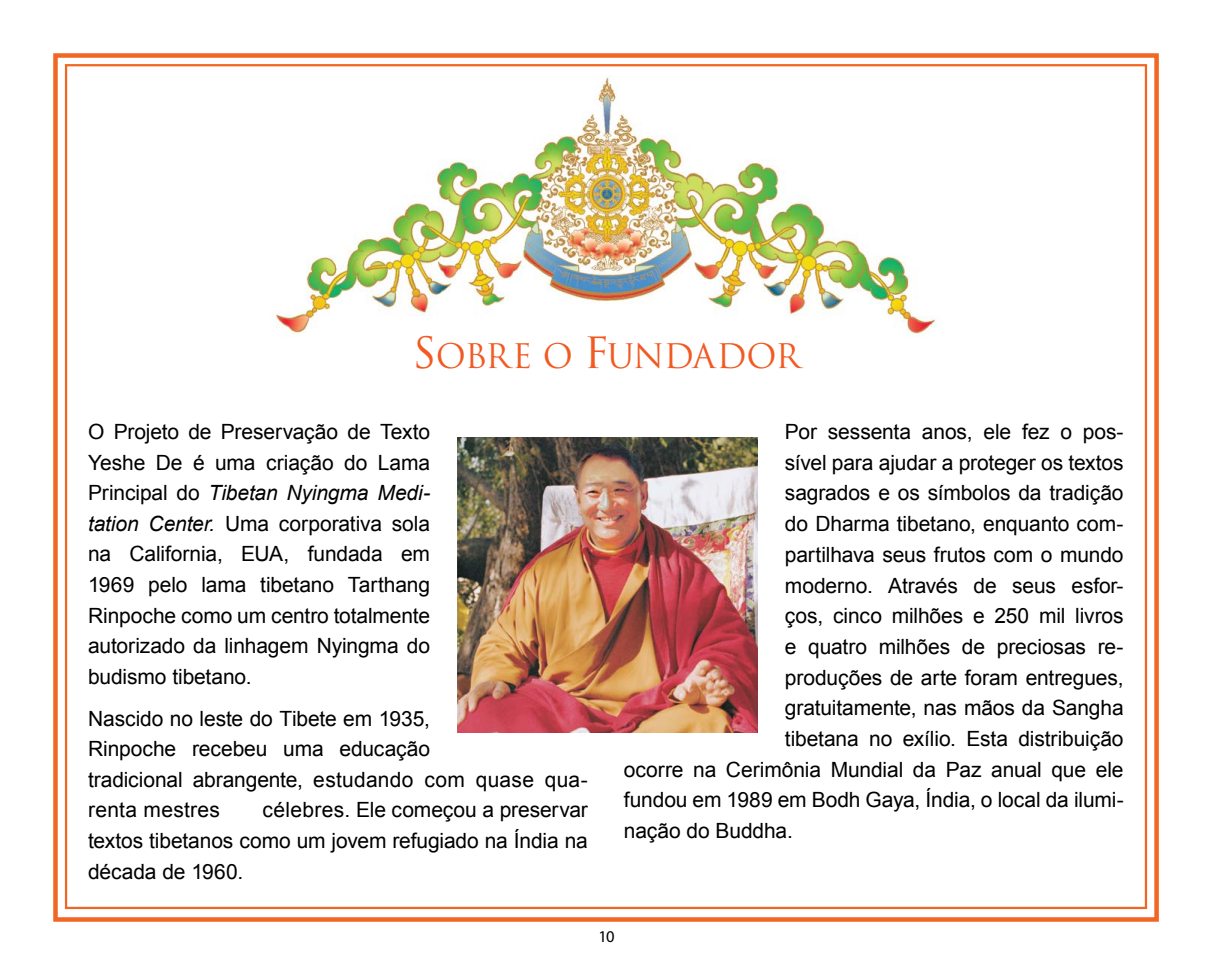
<style>
.page{position:relative;width:1215px;height:972px;background:#fff}
.page>*{position:absolute;margin:0;border:0;box-sizing:border-box;transform-origin:0 0}
.t1{font:33px "Trajan Pro";letter-spacing:-.04em;color:#f15a22}
.t2{font:21px/30.6px "Arial";letter-spacing:-.005em;color:#000;text-align:justify}
.t3{font:16.5px "Myriad Pro";color:#000}
.s1{font-size:42px}
.s2{font-style:italic}
</style>
<div class="page">
<div style="left:53px;top:53px;width:1106px;height:869px;border:4px solid #f26522"></div>
<img style="left:275px;top:75px;width:662px;height:260px">
<img style="left:457px;top:437px;width:301px;height:295px">
<h1 class="t1" style="left:413px;top:336px;width:389px"><span class="s1">S</span>OBRE O <span class="s1">F</span>UNDADOR</h1>
<p class="t2" style="left:88px;top:417px;width:343px">O Projeto de Preservação de Texto Yeshe De é uma criação do Lama Principal do <span class="s2">Tibetan Nyingma Medi&shy;tation Center.</span> Uma corporativa sola na California, EUA, fundada em 1969 pelo lama tibetano Tarthang Rinpoche como um centro totalmente autorizado da linhagem Nyingma do budismo tibetano.</p>
<p class="t2" style="left:88px;top:703px;width:501px;text-align:left">Nascido no leste do Tibete em 1935,<br>Rinpoche recebeu uma educação<br>tradicional abrangente, estudando com quase qua&shy;renta mestres</p>
<p class="t2" style="left:88px;top:795px;width:501px;text-indent:174px">célebres. Ele começou a preservar textos tibetanos como um jovem refugiado na Índia na década de 1960.</p>
<p class="t2" style="left:785px;top:417px;width:340px">Por sessenta anos, ele fez o pos-</p>
<p class="t2" style="left:785px;top:447px;width:340px">sível para ajudar a proteger os textos</p>
<p class="t2" style="left:785px;top:478px;width:340px">sagrados e os símbolos da tradição</p>
<p class="t2" style="left:785px;top:509px;width:340px">do Dharma tibetano, enquanto com-</p>
<p class="t2" style="left:785px;top:539px;width:340px">partilhava seus frutos com o mundo</p>
<p class="t2" style="left:785px;top:570px;width:340px">moderno. Através de seus esfor-</p>
<p class="t2" style="left:785px;top:601px;width:340px">ços, cinco milhões e 250 mil livros</p>
<p class="t2" style="left:785px;top:631px;width:340px">e quatro milhões de preciosas re-</p>
<p class="t2" style="left:785px;top:662px;width:340px">produções de arte foram entregues,</p>
<p class="t2" style="left:785px;top:693px;width:340px">gratuitamente, nas mãos da Sangha</p>
<p class="t2" style="left:785px;top:723px;width:340px">tibetana no exílio. Esta distribuição</p>
<p class="t2" style="left:624px;top:754px;width:501px">ocorre na Cerimônia Mundial da Paz anual que ele</p>
<p class="t2" style="left:624px;top:785px;width:501px">fundou em 1989 em Bodh Gaya, Índia, o local da ilumi-</p>
<p class="t2" style="left:624px;top:816px;width:170px">nação do Buddha.</p>
<p class="t3" style="left:599px;top:926px;width:18px">10</p>
</div>
